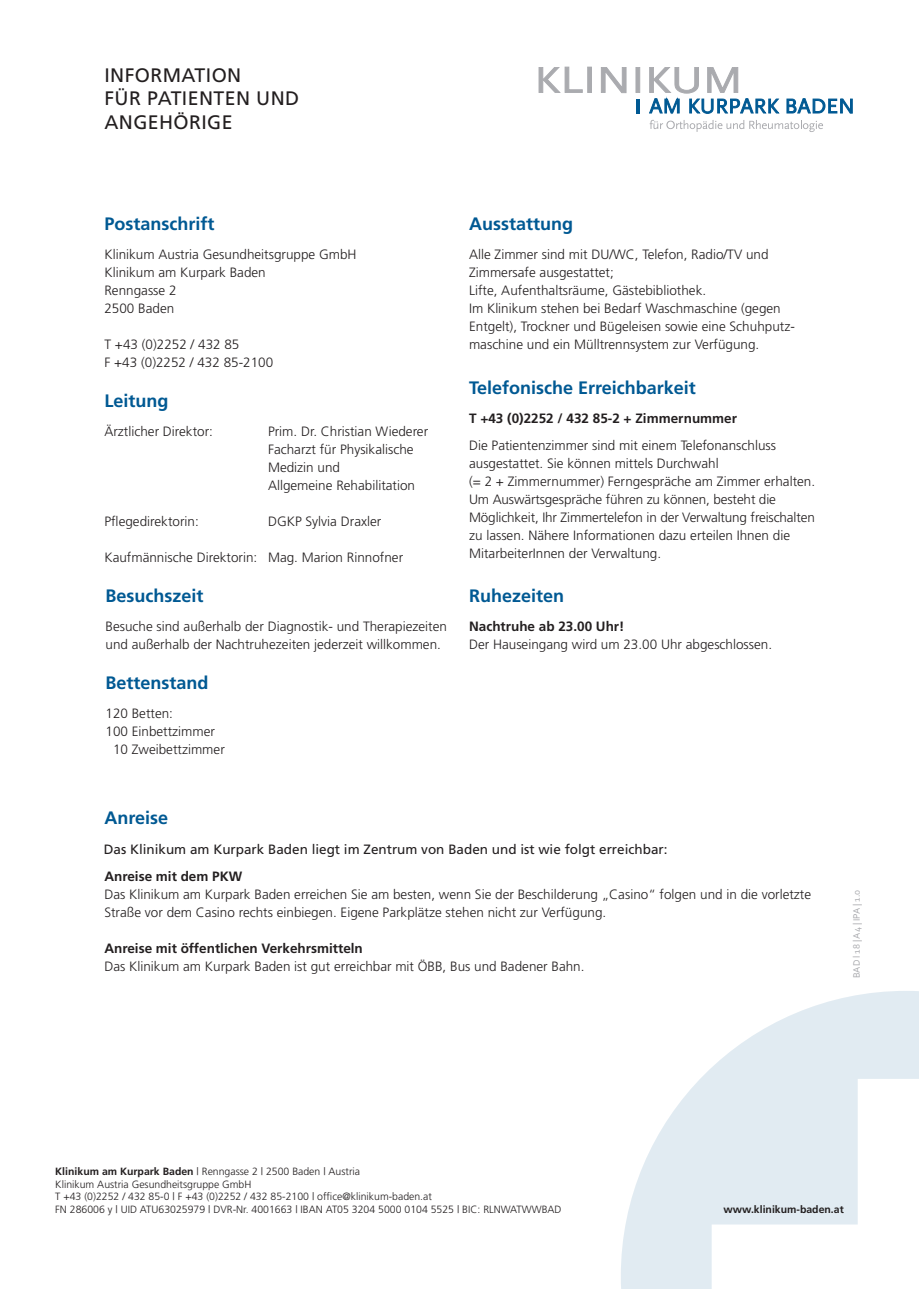
<style>
.page{position:relative;width:919px;height:1289px;background:#fff}
.page>*{position:absolute;margin:0;border:0;box-sizing:border-box;transform-origin:0 0}
.t1{font:19.5px/23.4px "Frutiger";letter-spacing:.02em;color:#231f20}
.t2{font:700 18px "Frutiger LT";color:#005993}
.t3{font:300 13.5px/18px "Frutiger";color:#231f20}
.t4{font:700 13.5px "Frutiger LT";color:#231f20}
.t5{font:13.5px "Frutiger";color:#231f20}
.t6{font:300 10.5px/12.6px "Frutiger";color:#231f20}
.t7{font:700 10.5px "Frutiger LT";color:#231f20}
.t8{font:9.75px "Corbel";color:#aaabaf}
.s1{font-family:"Frutiger LT";font-weight:700}
</style>
<div class="page">
<svg style="left:621px;top:991px;width:297px;height:297px;fill:#e1ebf2"></svg>
<svg style="left:539px;top:67px;width:43px;height:26px"></svg>
<div style="left:587px;top:67px;width:4px;height:26px;border:1px solid #aaabaf"></div>
<svg style="left:601px;top:67px;width:25px;height:26px"></svg>
<svg style="left:635px;top:67px;width:4px;height:26px"></svg>
<svg style="left:636px;top:99px;width:3px;height:14px"></svg>
<svg style="left:649px;top:67px;width:130px;height:47px"></svg>
<svg style="left:786px;top:98px;width:66px;height:15px"></svg>
<svg style="left:649px;top:120px;width:174px;height:12px"></svg>
<h1 class="t1" style="left:104px;top:63px;width:196px">INFORMATION<br>FÜR PATIENTEN UND<br>ANGEHÖRIGE</h1>
<h2 class="t2" style="left:104px;top:214px;width:111px">Postanschrift</h2>
<p class="t3" style="left:104px;top:246px;width:254px">Klinikum Austria Gesundheitsgruppe GmbH<br>Klinikum am Kurpark Baden<br>Renngasse 2<br>2500 Baden</p>
<p class="t3" style="left:104px;top:336px;width:170px">T +43 (0)2252 / 432 85<br>F +43 (0)2252 / 432 85-2100</p>
<h2 class="t2" style="left:104px;top:390px;width:66px">Leitung</h2>
<p class="t3" style="left:104px;top:422px;width:110px">Ärztlicher Direktor:</p>
<p class="t3" style="left:268px;top:422px;width:162px">Prim. Dr. Christian Wiederer<br>Facharzt für Physikalische<br>Medizin und<br>Allgemeine Rehabilitation</p>
<p class="t3" style="left:104px;top:512px;width:96px">Pflegedirektorin:</p>
<p class="t3" style="left:268px;top:512px;width:115px">DGKP Sylvia Draxler</p>
<p class="t3" style="left:104px;top:548px;width:300px">Kaufmännische Direktorin: Mag. Marion Rinnofner</p>
<h2 class="t2" style="left:105px;top:585px;width:99px">Besuchszeit</h2>
<p class="t3" style="left:105px;top:617px;width:343px">Besuche sind außerhalb der Diagnostik- und Therapiezeiten und außerhalb der Nachtruhezeiten jederzeit willkommen.</p>
<h2 class="t2" style="left:105px;top:672px;width:105px">Bettenstand</h2>
<p class="t3" style="left:105px;top:704px;width:69px">120 Betten:</p>
<p class="t3" style="left:105px;top:722px;width:111px">100 Einbettzimmer</p>
<p class="t3" style="left:113px;top:740px;width:113px">10 Zweibettzimmer</p>
<h2 class="t2" style="left:104px;top:807px;width:65px">Anreise</h2>
<h2 class="t2" style="left:469px;top:214px;width:105px">Ausstattung</h2>
<p class="t3" style="left:469px;top:246px;width:326px">Alle Zimmer sind mit DU/WC, Telefon, Radio/TV und Zimmersafe ausgestattet;<br>Lifte, Aufenthaltsräume, Gästebibliothek.<br>Im Klinikum stehen bei Bedarf Waschmaschine (gegen Entgelt), Trockner und Bügeleisen sowie eine Schuhputz&shy;maschine und ein Mülltrennsystem zur Verfügung.</p>
<h2 class="t2" style="left:469px;top:377px;width:228px">Telefonische Erreichbarkeit</h2>
<p class="t4" style="left:469px;top:410px;width:269px">T +43 (0)2252 / 432 85-2 + Zimmernummer</p>
<p class="t3" style="left:469px;top:436px;width:347px">Die Patientenzimmer sind mit einem Telefonanschluss ausgestattet. Sie können mittels Durchwahl<br>(= 2 + Zimmernummer) Ferngespräche am Zimmer erhalten.<br>Um Auswärtsgespräche führen zu können, besteht die Möglichkeit, Ihr Zimmertelefon in der Verwaltung freischalten zu lassen. Nähere Informationen dazu erteilen Ihnen die MitarbeiterInnen der Verwaltung.</p>
<h2 class="t2" style="left:469px;top:585px;width:97px">Ruhezeiten</h2>
<p class="t4" style="left:469px;top:618px;width:157px">Nachtruhe ab 23.00 Uhr!</p>
<p class="t3" style="left:469px;top:635px;width:304px">Der Hauseingang wird um 23.00 Uhr abgeschlossen.</p>
<p class="t5" style="left:104px;top:841px;width:565px">Das Klinikum am Kurpark Baden liegt im Zentrum von Baden und ist wie folgt erreichbar:</p>
<p class="t4" style="left:104px;top:868px;width:139px">Anreise mit dem PKW</p>
<p class="t3" style="left:104px;top:885px;width:708px">Das Klinikum am Kurpark Baden erreichen Sie am besten, wenn Sie der Beschilderung „Casino“ folgen und in die vorletzte<br>Straße vor dem Casino rechts einbiegen. Eigene Parkplätze stehen nicht zur Verfügung.</p>
<p class="t4" style="left:104px;top:940px;width:260px">Anreise mit öffentlichen Verkehrsmitteln</p>
<p class="t3" style="left:104px;top:957px;width:481px">Das Klinikum am Kurpark Baden ist gut erreichbar mit ÖBB, Bus und Badener Bahn.</p>
<p class="t8" style="left:850px;top:978px;width:90px;rotate:-90deg">BAD l 18 | A4 | IPA | 1.0</p>
<p class="t6" style="left:55px;top:1165px;width:507px"><span class="s1">Klinikum am Kurpark Baden</span> | Renngasse 2 | 2500 Baden | Austria<br>Klinikum Austria Gesundheitsgruppe GmbH<br>T +43 (0)2252 / 432 85-0 | F +43 (0)2252 / 432 85-2100 | office@klinikum-baden.at<br>FN 286006 y | UID ATU63025979 | DVR-Nr. 4001663 | IBAN AT05 3204 5000 0104 5525 | BIC: RLNWATWWBAD</p>
<p class="t7" style="left:723px;top:1202px;width:122px">www.klinikum-baden.at</p>
</div>
